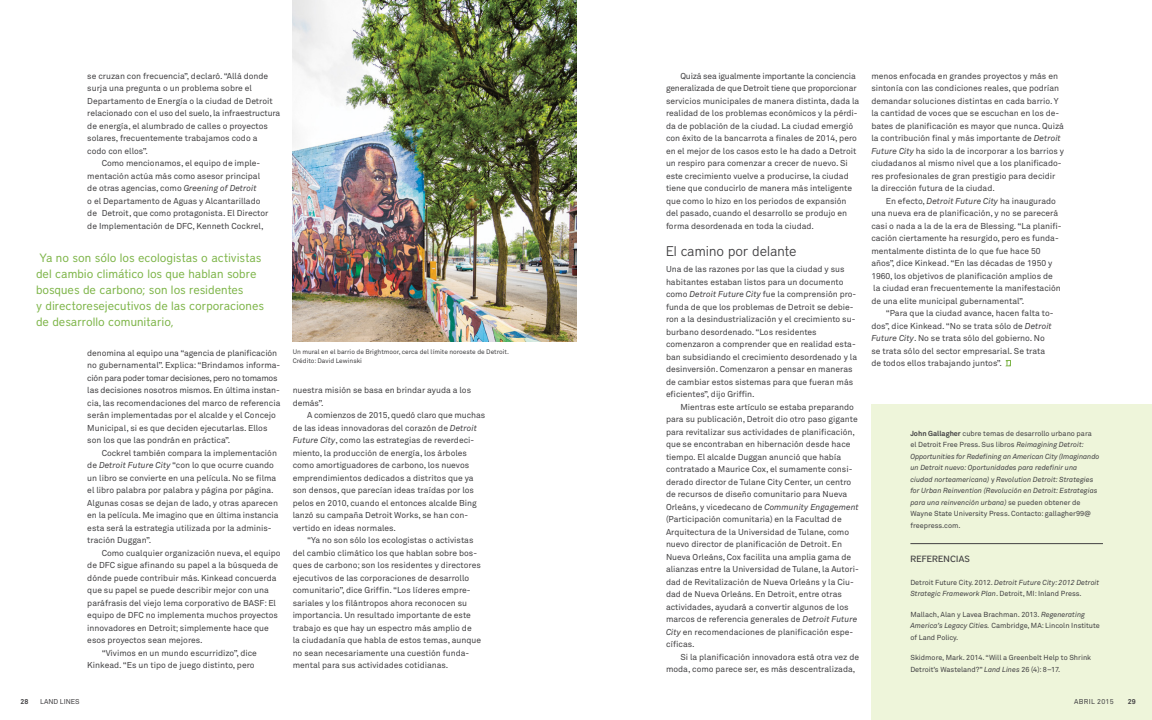
<style>
.page{position:relative;width:1152px;height:720px;background:#fff}
.page>*{position:absolute;margin:0;border:0;box-sizing:border-box;transform-origin:0 0}
.t1{font:300 14px "District";color:#414042}
.t2{font:12px/16px "District";color:#7eb549}
.t3{font:500 9px "District";color:#414042}
.t4{font:8.5px/12.5px "Akkurat Pro";color:#414042}
.t5{font:italic 7.2px/11.5px "Akkurat Pro";color:#414042}
.t6{font:7.2px/11.5px "Akkurat Pro";color:#414042}
.t7{font:7px "Akkurat Pro";color:#414042}
.t8{font:7px "Akkurat Pro";letter-spacing:.05em;color:#414042}
.t9{font:700 7px "Akkurat Pro";color:#414042}
.t10{font:6.5px/9.5px "Akkurat Pro";color:#414042}
.s1{font-style:italic}
.s2{font-weight:700;font-style:normal}
.s3{font-style:normal}
</style>
<div class="page">
<div style="left:871px;top:404px;width:281px;height:316px;background:#eef5da"></div>
<img style="left:293px;top:0;width:283px;height:342px">
<hr style="left:910px;top:543px;width:193px;height:1px;background:#414042">
<svg style="left:1006px;top:361px;width:5px;height:5px"></svg>
<p class="t4" style="left:87px;top:70px;width:183px">se cruzan con frecuencia”, declaró. “Allá donde</p>
<p class="t4" style="left:87px;top:82px;width:166px">surja una pregunta o un problema sobre el</p>
<p class="t4" style="left:87px;top:95px;width:187px">Departamento de Energía o la ciudad de Detroit</p>
<p class="t4" style="left:87px;top:107px;width:195px">relacionado con el uso del suelo, la infraestructura</p>
<p class="t4" style="left:87px;top:120px;width:182px">de energía, el alumbrado de calles o proyectos</p>
<p class="t4" style="left:87px;top:132px;width:172px">solares, frecuentemente trabajamos codo a</p>
<p class="t4" style="left:87px;top:145px;width:62px">codo con ellos”.</p>
<p class="t4" style="left:102px;top:157px;width:160px">Como mencionamos, el equipo de imple-</p>
<p class="t4" style="left:87px;top:170px;width:174px">mentación actúa más como asesor principal</p>
<p class="t4" style="left:87px;top:182px;width:171px">de otras agencias, como <span class="s1">Greening of Detroit</span></p>
<p class="t4" style="left:87px;top:195px;width:175px">o el Departamento de Aguas y Alcantarillado</p>
<p class="t4" style="left:87px;top:207px;width:183px">de Detroit, que como protagonista. El Director</p>
<p class="t4" style="left:87px;top:220px;width:178px">de Implementación de DFC, Kenneth Cockrel,</p>
<h2 class="t2" style="left:36px;top:249px;width:230px">Ya no son sólo los ecologistas o activistas del cambio climático los que hablan sobre bosques de carbono; son los residentes<br>y directoresejecutivos de las corporaciones de desarrollo comunitario,</h2>
<p class="t4" style="left:87px;top:347px;width:195px">denomina al equipo una “agencia de planificación no gubernamental”. Explica: “Brindamos informa&shy;ción para poder tomar decisiones, pero no tomamos las decisiones nosotros mismos. En última instan&shy;cia, las recomendaciones del marco de referencia serán implementadas por el alcalde y el Concejo Municipal, si es que deciden ejecutarlas. Ellos son los que las pondrán en práctica”.</p>
<p class="t4" style="left:87px;top:447px;width:193px;text-indent:14px">Cockrel también compara la implementación de <span class="s1">Detroit Future City</span> “con lo que ocurre cuando un libro se convierte en una película. No se filma el libro palabra por palabra y página por página.<br>Algunas cosas se dejan de lado, y otras aparecen en la película. Me imagino que en última instancia esta será la estrategia utilizada por la adminis&shy;tración Duggan”.</p>
<p class="t4" style="left:102px;top:547px;width:180px">Como cualquier organización nueva, el equipo</p>
<p class="t4" style="left:87px;top:559px;width:192px">de DFC sigue afinando su papel a la búsqueda de</p>
<p class="t4" style="left:87px;top:572px;width:191px">dónde puede contribuir más. Kinkead concuerda</p>
<p class="t4" style="left:87px;top:584px;width:183px">que su papel se puede describir mejor con una</p>
<p class="t4" style="left:87px;top:597px;width:190px">paráfrasis del viejo lema corporativo de BASF: El</p>
<p class="t4" style="left:87px;top:609px;width:192px">equipo de DFC no implementa muchos proyectos</p>
<p class="t4" style="left:87px;top:622px;width:183px">innovadores en Detroit; simplemente hace que</p>
<p class="t4" style="left:87px;top:634px;width:117px">esos proyectos sean mejores.</p>
<p class="t4" style="left:102px;top:647px;width:157px">“Vivimos en un mundo escurridizo”, dice</p>
<p class="t4" style="left:87px;top:659px;width:169px">Kinkead. “Es un tipo de juego distinto, pero</p>
<p class="t9" style="left:21px;top:697px;width:9px">28</p>
<p class="t7" style="left:40px;top:698px;width:41px">LAND LINES</p>
<p class="t10" style="left:293px;top:347px;width:218px">Un mural en el barrio de Brightmoor, cerca del límite noroeste de Detroit.<br>Crédito: David Lewinski</p>
<p class="t4" style="left:293px;top:384px;width:180px">nuestra misión se basa en brindar ayuda a los demás”.</p>
<p class="t4" style="left:293px;top:409px;width:194px;text-indent:14px">A comienzos de 2015, quedó claro que muchas de las ideas innovadoras del corazón de <span class="s1">Detroit Future City</span>, como las estrategias de reverdeci&shy;miento, la producción de energía, los árboles como amortiguadores de carbono, los nuevos emprendimientos dedicados a distritos que ya son densos, que parecían ideas traídas por los pelos en 2010, cuando el entonces alcalde Bing lanzó su campaña Detroit Works, se han con&shy;vertido en ideas normales.</p>
<p class="t4" style="left:293px;top:534px;width:190px;text-indent:14px">“Ya no son sólo los ecologistas o activistas del cambio climático los que hablan sobre bos&shy;ques de carbono; son los residentes y directores ejecutivos de las corporaciones de desarrollo comunitario”, dice Griffin. “Los líderes empre&shy;sariales y los filántropos ahora reconocen su importancia. Un resultado importante de este trabajo es que hay un espectro más amplio de la ciudadanía que habla de estos temas, aunque no sean necesariamente una cuestión funda&shy;mental para sus actividades cotidianas.</p>
<p class="t4" style="left:666px;top:70px;width:195px;text-indent:14px">Quizá sea igualmente importante la conciencia generalizada de que Detroit tiene que proporcionar servicios municipales de manera distinta, dada la realidad de los problemas económicos y la pérdi&shy;da de población de la ciudad. La ciudad emergió con éxito de la bancarrota a finales de 2014, pero en el mejor de los casos esto le ha dado a Detroit un respiro para comenzar a crecer de nuevo. Si este crecimiento vuelve a producirse, la ciudad tiene que conducirlo de manera más inteligente que como lo hizo en los periodos de expansión del pasado, cuando el desarrollo se produjo en forma desordenada en toda la ciudad.</p>
<h1 class="t1" style="left:666px;top:243px;width:132px">El camino por delante</h1>
<p class="t4" style="left:666px;top:263px;width:193px">Una de las razones por las que la ciudad y sus habitantes estaban listos para un documento como <span class="s1">Detroit Future City</span> fue la comprensión pro&shy;funda de que los problemas de Detroit se debie&shy;ron a la desindustrialización y el crecimiento su&shy;burbano desordenado. “Los residentes comenzaron a comprender que en realidad esta&shy;ban subsidiando el crecimiento desordenado y la desinversión. Comenzaron a pensar en maneras de cambiar estos sistemas para que fueran más eficientes”, dijo Griffin.</p>
<p class="t4" style="left:666px;top:401px;width:194px;text-indent:14px">Mientras este artículo se estaba preparando para su publicación, Detroit dio otro paso gigante para revitalizar sus actividades de planificación, que se encontraban en hibernación desde hace tiempo. El alcalde Duggan anunció que había contratado a Maurice Cox, el sumamente consi&shy;derado director de Tulane City Center, un centro de recursos de diseño comunitario para Nueva Orleáns, y vicedecano de <span class="s1">Community Engagement </span>(Participación comunitaria) en la Facultad de Arquitectura de la Universidad de Tulane, como nuevo director de planificación de Detroit. En Nueva Orleáns, Cox facilita una amplia gama de alianzas entre la Universidad de Tulane, la Autori&shy;dad de Revitalización de Nueva Orleáns y la Ciu&shy;dad de Nueva Orleáns. En Detroit, entre otras actividades, ayudará a convertir algunos de los marcos de referencia generales de <span class="s1">Detroit Future City</span> en recomendaciones de planificación espe&shy;cíficas.</p>
<p class="t4" style="left:666px;top:651px;width:195px;text-indent:14px">Si la planificación innovadora está otra vez de moda, como parece ser, es más descentralizada,</p>
<p class="t4" style="left:871px;top:70px;width:194px">menos enfocada en grandes proyectos y más en sintonía con las condiciones reales, que podrían demandar soluciones distintas en cada barrio. Y la cantidad de voces que se escuchan en los de&shy;bates de planificación es mayor que nunca. Quizá la contribución final y más importante de <span class="s1">Detroit Future City</span> ha sido la de incorporar a los barrios y ciudadanos al mismo nivel que a los planificado&shy;res profesionales de gran prestigio para decidir la dirección futura de la ciudad.</p>
<p class="t4" style="left:871px;top:195px;width:192px;text-indent:14px">En efecto, <span class="s1">Detroit Future City</span> ha inaugurado una nueva era de planificación, y no se parecerá casi o nada a la de la era de Blessing. “La planifi&shy;cación ciertamente ha resurgido, pero es funda&shy;mentalmente distinta de lo que fue hace 50 años”, dice Kinkead. “En las décadas de 1950 y 1960, los objetivos de planificación amplios de la ciudad eran frecuentemente la manifestación de una elite municipal gubernamental”.</p>
<p class="t4" style="left:871px;top:307px;width:184px;text-indent:14px">“Para que la ciudad avance, hacen falta to&shy;dos”, dice Kinkead. “No se trata sólo de <span class="s1">Detroit Future City</span>. No se trata sólo del gobierno. No se trata sólo del sector empresarial. Se trata de todos ellos trabajando juntos”.</p>
<p class="t5" style="left:910px;top:428px;width:191px"><span class="s2">John Gallagher</span> <span class="s3">cubre temas de desarrollo urbano para el Detroit Free Press. Sus libros</span> Reimagining Detroit:<br>Opportunities for Redefining an American City (Imaginando un Detroit nuevo: Oportunidades para redefinir una ciudad norteamericana) <span class="s3">y</span> Revolution Detroit: Strategies for Urban Reinvention (Revolución en Detroit: Estrategias para una reinvención urbana) <span class="s3">se pueden obtener de Wayne State University Press. Contacto: gallagher99@ freepress.com.</span></p>
<p class="t3" style="left:910px;top:553px;width:13px">REFERENCIAS</p>
<p class="t5" style="left:910px;top:577px;width:190px"><span class="s3">Detroit Future City. 2012.</span> Detroit Future City: 2012 Detroit<br>Strategic Framework Plan<span class="s3">. Detroit, MI: Inland Press.</span></p>
<p class="t6" style="left:910px;top:609px;width:191px">Mallach, Alan y Lavea Brachman. 2013. <span class="s1">Regenerating<br>America’s Legacy Cities.</span> Cambridge, MA: Lincoln Institute of Land Policy.</p>
<p class="t6" style="left:910px;top:652px;width:182px">Skidmore, Mark. 2014. “Will a Greenbelt Help to Shrink<br>Detroit’s Wasteland?” <span class="s1">Land Lines</span> 26 (4): 8–17.</p>
<p class="t8" style="left:1074px;top:697px;width:41px">ABRIL 2015</p>
<p class="t9" style="left:1128px;top:697px;width:9px">29</p>
</div>
